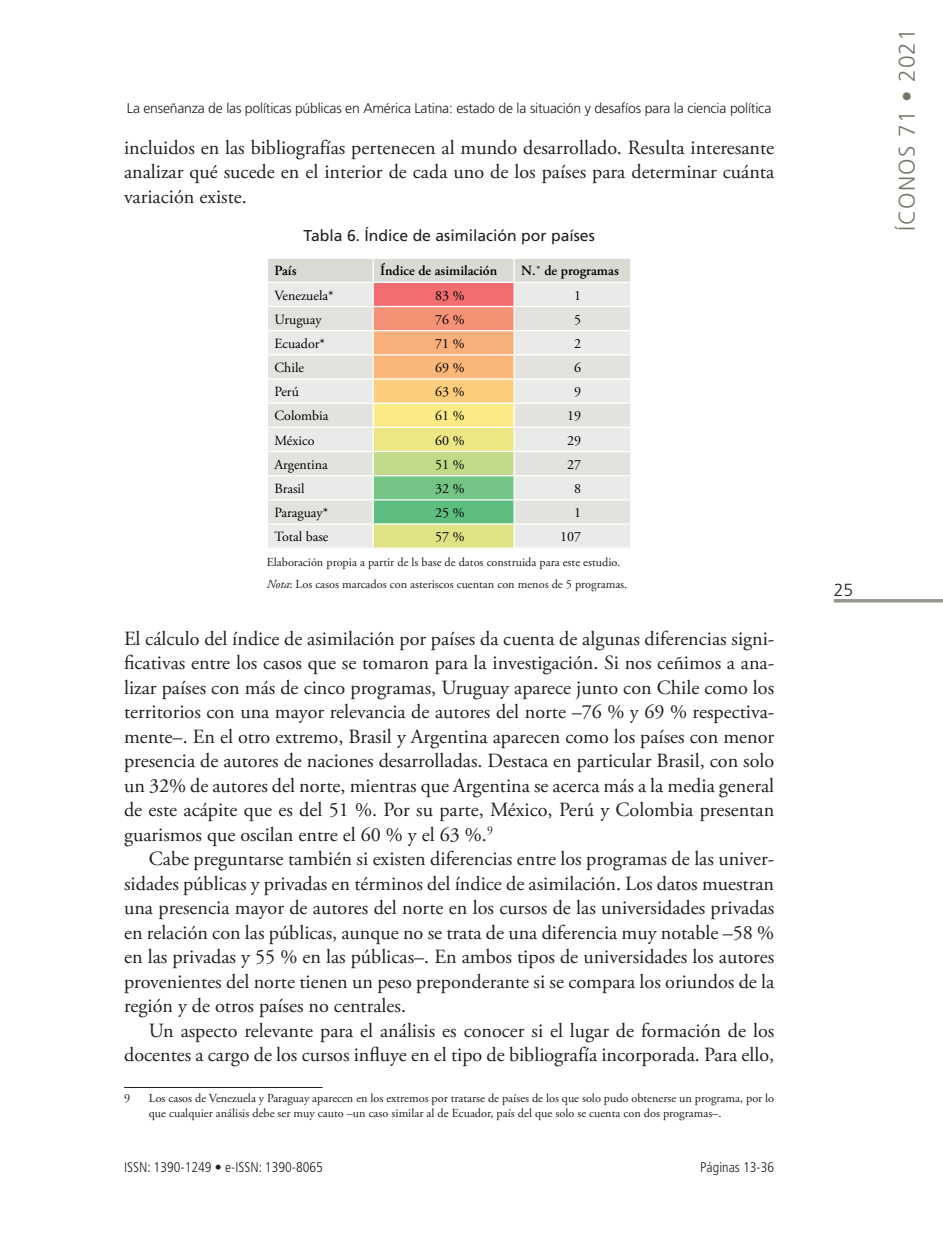
<style>
.page{position:relative;width:943px;height:1241px;background:#fff}
.page>*{position:absolute;margin:0;border:0;box-sizing:border-box;transform-origin:0 0}
.t1{font:300 22.75px "Frutiger";letter-spacing:.05em;color:#747869}
.t2{font:20.12px/24.5px "Adobe Garamond Pro";color:#231f20;text-align:justify}
.t3{font:300 17.5px "Frutiger";color:#231f20}
.t4{font:15.75px "Frutiger";color:#231f20}
.t5{font:14px "Adobe Garamond Pro";color:#000001}
.t6{font:300 14px "Frutiger";letter-spacing:-.015em;color:#231f20}
.t7{font:300 condensed 14px "Frutiger";color:#231f20}
.t8{font:600 14px "Adobe Garamond Pro";color:#000001}
.t9{font:12.25px/14.7px "Adobe Garamond Pro";color:#231f20}
.s1{font-style:italic}
</style>
<div class="page">
<hr style="left:833px;top:599px;width:110px;height:3px;background:#96978a">
<hr style="left:124px;top:1086px;width:198px;height:1px;background:#231f20">
<svg style="left:268px;top:259px;width:363px;height:288px;background:#e1dac2"></svg>
<p class="t6" style="left:127px;top:100px;width:646px">La enseñanza de las políticas públicas en América Latina: estado de la situación y desafíos para la ciencia política</p>
<p class="t2" style="left:124px;top:136px;width:651px">incluidos en las bibliografías pertenecen al mundo desarrollado. Resulta interesante analizar qué sucede en el interior de cada uno de los países para determinar cuánta variación existe.</p>
<p class="t4" style="left:303px;top:226px;width:293px">Tabla 6. Índice de asimilación por países</p>
<p class="t8" style="left:274px;top:263px;width:24px">País</p>
<p class="t8" style="left:380px;top:263px;width:119px">Índice de asimilación</p>
<p class="t8" style="left:521px;top:263px;width:99px">N.˚ de programas</p>
<p class="t5" style="left:274px;top:286px;width:61px">Venezuela*</p>
<p class="t5" style="left:435px;top:286px;width:31px">83 %</p>
<p class="t5" style="left:574px;top:286px;width:8px">1</p>
<p class="t5" style="left:274px;top:311px;width:49px">Uruguay</p>
<p class="t5" style="left:435px;top:311px;width:31px">76 %</p>
<p class="t5" style="left:574px;top:311px;width:8px">5</p>
<p class="t5" style="left:274px;top:335px;width:52px">Ecuador*</p>
<p class="t5" style="left:435px;top:335px;width:31px">71 %</p>
<p class="t5" style="left:574px;top:335px;width:8px">2</p>
<p class="t5" style="left:274px;top:359px;width:31px">Chile</p>
<p class="t5" style="left:435px;top:359px;width:31px">69 %</p>
<p class="t5" style="left:574px;top:359px;width:8px">6</p>
<p class="t5" style="left:274px;top:383px;width:26px">Perú</p>
<p class="t5" style="left:435px;top:383px;width:31px">63 %</p>
<p class="t5" style="left:574px;top:383px;width:8px">9</p>
<p class="t5" style="left:274px;top:407px;width:56px">Colombia</p>
<p class="t5" style="left:435px;top:407px;width:31px">61 %</p>
<p class="t5" style="left:567px;top:407px;width:15px">19</p>
<p class="t5" style="left:274px;top:431px;width:42px">México</p>
<p class="t5" style="left:435px;top:431px;width:31px">60 %</p>
<p class="t5" style="left:567px;top:431px;width:15px">29</p>
<p class="t5" style="left:274px;top:456px;width:55px">Argentina</p>
<p class="t5" style="left:435px;top:456px;width:31px">51 %</p>
<p class="t5" style="left:567px;top:456px;width:15px">27</p>
<p class="t5" style="left:274px;top:480px;width:32px">Brasil</p>
<p class="t5" style="left:435px;top:480px;width:31px">32 %</p>
<p class="t5" style="left:574px;top:480px;width:8px">8</p>
<p class="t5" style="left:274px;top:504px;width:55px">Paraguay*</p>
<p class="t5" style="left:435px;top:504px;width:31px">25 %</p>
<p class="t5" style="left:574px;top:504px;width:8px">1</p>
<p class="t5" style="left:274px;top:528px;width:55px">Total base</p>
<p class="t5" style="left:435px;top:528px;width:31px">57 %</p>
<p class="t5" style="left:560px;top:528px;width:22px">107</p>
<p class="t9" style="left:267px;top:552px;width:362px;line-height:21.7px">Elaboración propia a partir de ls base de datos construida para este estudio.<br><span class="s1">Nota</span>: Los casos marcados con asteriscos cuentan con menos de 5 programas.</p>
<p class="t2" style="left:124px;top:626px;width:651px">El cálculo del índice de asimilación por países da cuenta de algunas diferencias signi&shy;ficativas entre los casos que se tomaron para la investigación. Si nos ceñimos a ana&shy;lizar países con más de cinco programas, Uruguay aparece junto con Chile como los territorios con una mayor relevancia de autores del norte –76 % y 69 % respectiva&shy;mente–. En el otro extremo, Brasil y Argentina aparecen como los países con menor presencia de autores de naciones desarrolladas. Destaca en particular Brasil, con solo un 32% de autores del norte, mientras que Argentina se acerca más a la media general de este acápite que es del 51 %. Por su parte, México, Perú y Colombia presentan guarismos que oscilan entre el 60 % y el 63 %.<sup>9</sup></p>
<p class="t2" style="left:124px;top:847px;width:651px;text-indent:25px">Cabe preguntarse también si existen diferencias entre los programas de las univer&shy;sidades públicas y privadas en términos del índice de asimilación. Los datos muestran una presencia mayor de autores del norte en los cursos de las universidades privadas en relación con las públicas, aunque no se trata de una diferencia muy notable –58 % en las privadas y 55 % en las públicas–. En ambos tipos de universidades los autores provenientes del norte tienen un peso preponderante si se compara los oriundos de la región y de otros países no centrales.</p>
<p class="t2" style="left:124px;top:1018px;width:651px;text-align:right">Un aspecto relevante para el análisis es conocer si el lugar de formación de los docentes a cargo de los cursos influye en el tipo de bibliografía incorporada. Para ello,</p>
<p class="t9" style="left:124px;top:1091px;width:8px">9</p>
<p class="t9" style="left:149px;top:1091px;width:627px">Los casos de Venezuela y Paraguay aparecen en los extremos por tratarse de países de los que solo pudo obtenerse un programa, por lo que cualquier análisis debe ser muy cauto –un caso similar al de Ecuador, país del que solo se cuenta con dos programas–.</p>
<p class="t7" style="left:124px;top:1158px;width:200px">ISSN: 1390-1249 • e-ISSN: 1390-8065</p>
<p class="t7" style="left:700px;top:1158px;width:76px">Páginas 13-36</p>
<p class="t1" style="left:894px;top:231px;width:204px;rotate:-90deg">ÍCONOS 71 • 2021</p>
<p class="t3" style="left:833px;top:580px;width:21px">25</p>
</div>
